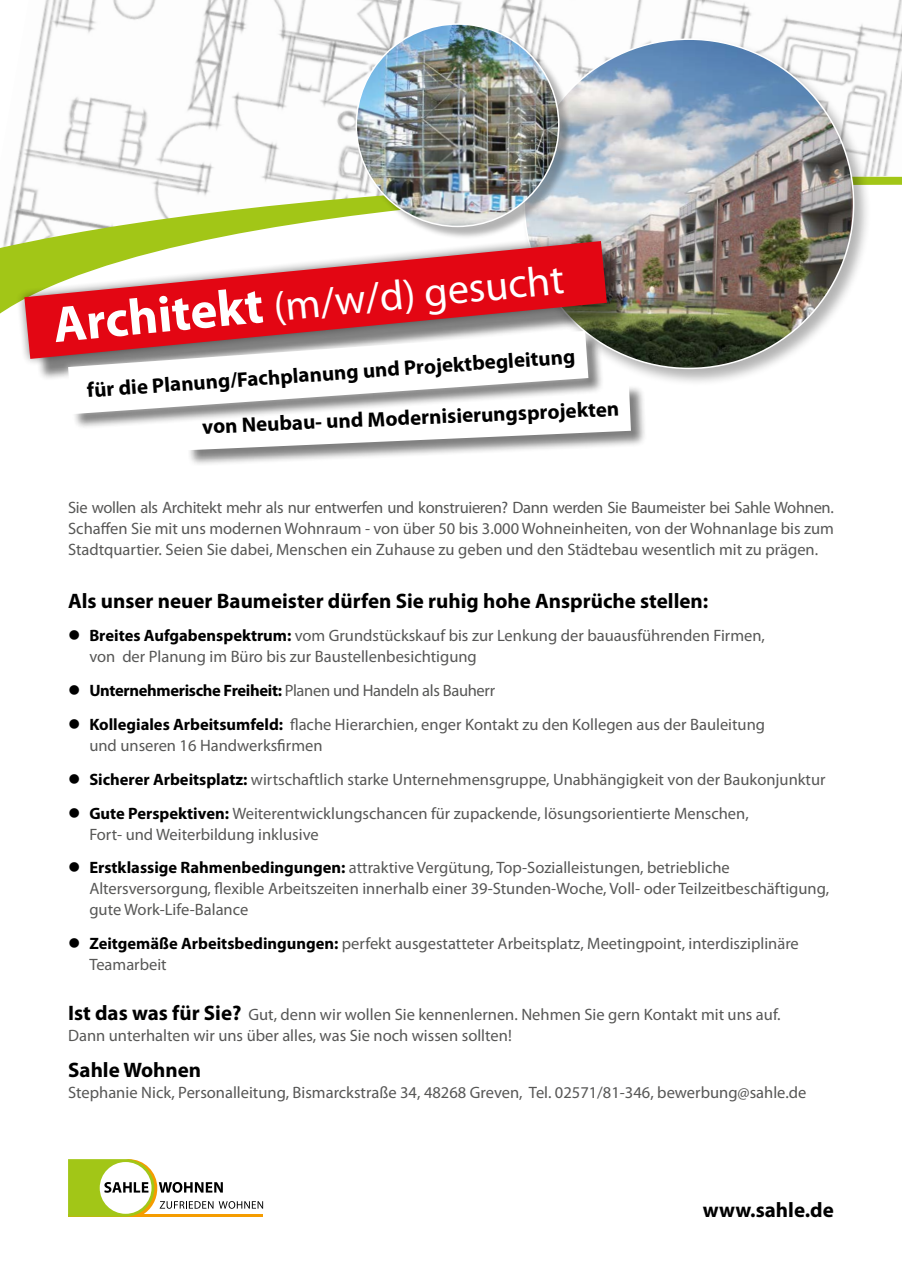
<style>
.page{position:relative;width:902px;height:1272px;background:#fff}
.page>*{position:absolute;margin:0;border:0;box-sizing:border-box;transform-origin:0 0}
.t1{font:42px "Myriad Pro";color:#fff}
.t2{font:700 21px "Myriad Pro";color:#000}
.t3{font:16.5px/21px "Myriad Pro";color:#575756}
.t4{font:16.5px "Myriad Pro";letter-spacing:-.02em;color:#575756}
.s1{font-weight:700;font-size:51px}
.s2{color:#000}
.s3{font-weight:700;color:#000}
.s4{font-weight:700;font-size:21px;color:#000}
</style>
<div class="page">
<img style="left:16px;top:0;width:885px;height:170px">
<svg style="left:0;top:170px;width:901px;height:144px"></svg>
<div style="left:521px;top:36px;width:350px;height:350px;background:#000;opacity:.3"></div>
<img style="left:524px;top:39px;width:329px;height:329px;border-radius:165px">
<div style="left:357px;top:25px;width:215px;height:215px;background:#000;opacity:.3"></div>
<img style="left:356px;top:24px;width:202px;height:202px;border-radius:101px">
<svg style="left:14px;top:231px;width:602px;height:138px"></svg>
<svg style="left:24px;top:241px;width:583px;height:118px;fill:#e30613"></svg>
<div style="left:185px;top:385px;width:462px;height:81px;background:#000;opacity:.5"></div>
<svg style="left:61px;top:323px;width:534px;height:54px;background:#c1474d"></svg>
<svg style="left:68px;top:331px;width:563px;height:119px"></svg>
<svg style="left:68px;top:1159px;width:195px;height:57px"></svg>
<h1 class="t1" style="left:51px;top:305px;width:514px;rotate:-6deg"><span class="s1">Architekt</span> (m/w/d) gesucht</h1>
<p class="t2" style="left:86px;top:376px;width:490px;rotate:-4deg">für die Planung/Fachplanung und Projektbegleitung</p>
<p class="t2" style="left:201px;top:415px;width:418px;rotate:-3deg">von Neubau- und Modernisierungsprojekten</p>
<p class="t3" style="left:68px;top:497px;width:767px;text-align:justify">Sie wollen als Architekt mehr als nur entwerfen und konstruieren? Dann werden Sie Baumeister bei Sahle Wohnen.<br>Schaffen Sie mit uns modernen Wohnraum - von über 50 bis 3.000 Wohneinheiten, von der Wohnanlage bis zum Stadtquartier. Seien Sie dabei, Menschen ein Zuhause zu geben und den Städtebau wesentlich mit zu prägen.</p>
<p class="t2" style="left:68px;top:587px;width:641px">Als unser neuer Baumeister dürfen Sie ruhig hohe Ansprüche stellen:</p>
<p class="t3" style="left:89px;top:625px;width:677px;text-indent:-21px"><span class="s2">●</span> <span class="s3">Breites Aufgabenspektrum:</span> vom Grundstückskauf bis zur Lenkung der bauausführenden Firmen, von der Planung im Büro bis zur Baustellenbesichtigung</p>
<p class="t4" style="left:68px;top:680px;width:428px"><span class="s2">●</span> <span class="s3">Unternehmerische Freiheit:</span> Planen und Handeln als Bauherr</p>
<p class="t3" style="left:89px;top:713px;width:677px;text-indent:-21px"><span class="s2">●</span> <span class="s3">Kollegiales Arbeitsumfeld:</span> flache Hierarchien, enger Kontakt zu den Kollegen aus der Bauleitung und unseren 16 Handwerksfirmen</p>
<p class="t3" style="left:68px;top:768px;width:758px"><span class="s2">●</span> <span class="s3">Sicherer Arbeitsplatz:</span> wirtschaftlich starke Unternehmensgruppe, Unabhängigkeit von der Baukonjunktur</p>
<p class="t3" style="left:89px;top:802px;width:661px;text-indent:-21px"><span class="s2">●</span> <span class="s3">Gute Perspektiven:</span> Weiterentwicklungschancen für zupackende, lösungsorientierte Menschen,<br>Fort- und Weiterbildung inklusive</p>
<p class="t3" style="left:89px;top:857px;width:741px;text-indent:-21px"><span class="s2">●</span> <span class="s3">Erstklassige Rahmenbedingungen:</span> attraktive Vergütung, Top-Sozialleistungen, betriebliche<br>Altersversorgung, flexible Arbeitszeiten innerhalb einer 39-Stunden-Woche, Voll- oder Teilzeitbeschäftigung, gute Work-Life-Balance</p>
<p class="t3" style="left:89px;top:932px;width:711px;text-indent:-21px"><span class="s2">●</span> <span class="s3">Zeitgemäße Arbeitsbedingungen:</span> perfekt ausgestatteter Arbeitsplatz, Meetingpoint, interdisziplinäre<br>Teamarbeit</p>
<p class="t3" style="left:68px;top:1004px;width:714px"><span class="s4">Ist das was für Sie?</span> Gut, denn wir wollen Sie kennenlernen. Nehmen Sie gern Kontakt mit uns auf.<br>Dann unterhalten wir uns über alles, was Sie noch wissen sollten!</p>
<p class="t2" style="left:68px;top:1056px;width:135px">Sahle Wohnen</p>
<p class="t3" style="left:68px;top:1082px;width:739px">Stephanie Nick, Personalleitung, Bismarckstraße 34, 48268 Greven, Tel. 02571/81-346, bewerbung@sahle.de</p>
<p class="t2" style="left:702px;top:1195px;width:133px">www.sahle.de</p>
</div>
